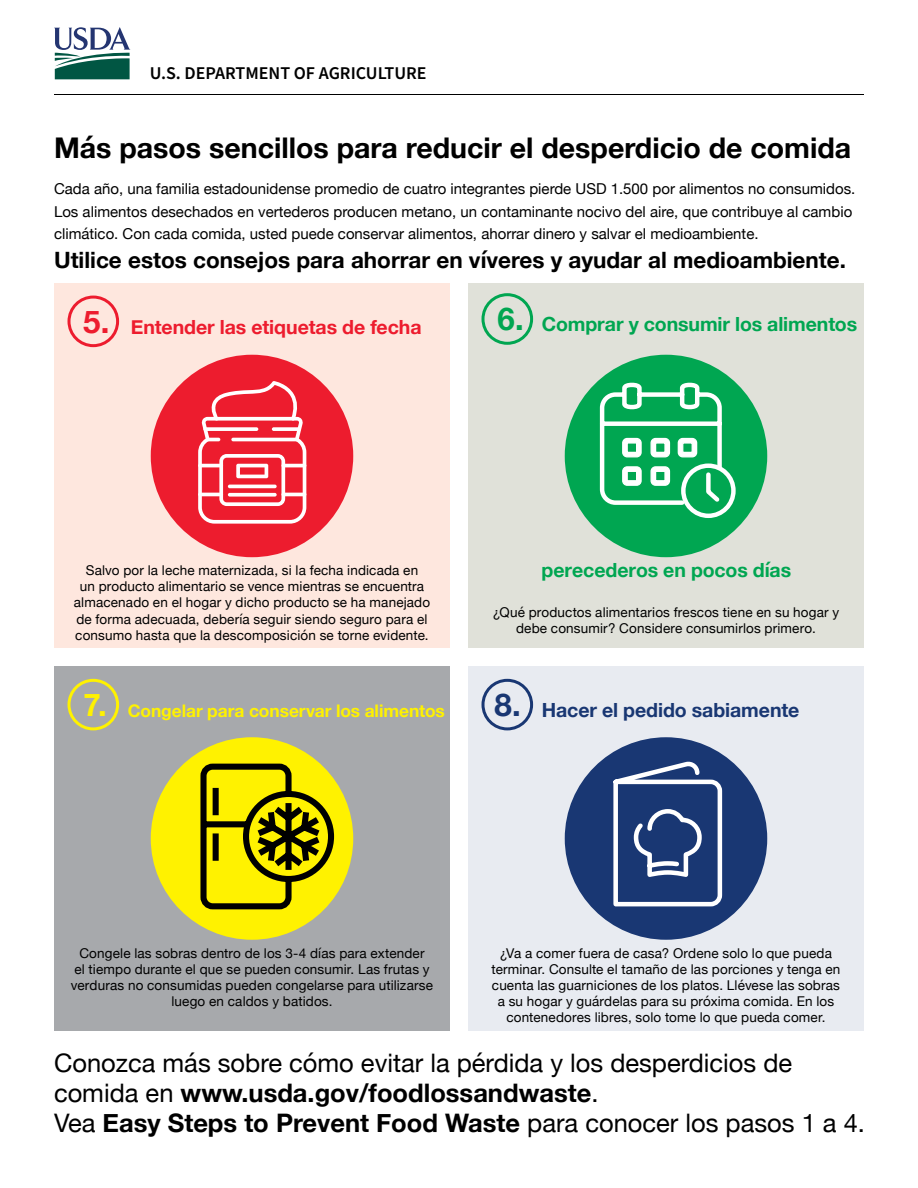
<style>
.page{position:relative;width:918px;height:1188px;background:#fff}
.page>*{position:absolute;margin:0;border:0;box-sizing:border-box;transform-origin:0 0}
.Subhead{font:700 31.2px "Helvetica Neue";color:#ed1c2e}
.Subhead-2{font:700 31.2px "Helvetica Neue";color:#00a651}
.Subhead-3{font:700 31.2px "Helvetica Neue";color:#fff200}
.Subhead-4{font:700 31.2px "Helvetica Neue";color:#193773}
.t1{font:700 28.5px "Helvetica Neue";color:#000}
.t2{font:700 25.5px "Helvetica Neue";color:#000}
.t3{font:25.5px "Helvetica Neue";color:#000}
.t4{font:700 22.5px "Helvetica Neue";color:#000}
.Subhead-5{font:700 19.5px "Helvetica Neue";letter-spacing:-.005em;color:#00a651}
.Subhead-6{font:700 19.5px "Helvetica Neue";letter-spacing:-.005em;color:#ed1c2e}
.Subhead-7{font:700 19.5px "Helvetica Neue";letter-spacing:-.005em;color:#193773}
.t5{font:600 18px "Source Sans Pro";color:#000}
.Subhead-8{font:700 17.4px "Helvetica Neue";letter-spacing:-.005em;color:#fff200}
.t6{font:15px/22.5px "Helvetica Neue";color:#000}
.Description{font:13.5px/16.2px "Helvetica Neue";letter-spacing:.01em;color:#000;text-align:center}
.s1{font-weight:400}
</style>
<div class="page">
<div style="left:54px;top:284px;width:396px;height:364px;background:#fee7de"></div>
<div style="left:151px;top:355px;width:202px;height:202px;background:#ed1c2e;border-radius:50%"></div>
<svg style="left:54px;top:27px;width:77px;height:52px"></svg>
<hr style="left:54px;top:94px;width:810px;height:1px;background:#000">
<div style="left:68px;top:296px;width:51px;height:51px;border:3px solid #ed1c2e;border-radius:50%"></div>
<div style="left:468px;top:666px;width:396px;height:364px;background:#e8ebf1"></div>
<div style="left:54px;top:666px;width:396px;height:364px;background:#a7a9ac"></div>
<div style="left:468px;top:284px;width:396px;height:364px;background:#e0e1d9"></div>
<div style="left:565px;top:355px;width:202px;height:202px;background:#00a651;border-radius:50%"></div>
<div style="left:565px;top:737px;width:202px;height:203px;background:#193773;border-radius:50%"></div>
<div style="left:151px;top:737px;width:202px;height:203px;background:#fff200;border-radius:50%"></div>
<div style="left:482px;top:293px;width:51px;height:52px;border:3px solid #00a651;border-radius:50%"></div>
<div style="left:68px;top:679px;width:51px;height:51px;border:3px solid #fff200;border-radius:50%"></div>
<div style="left:482px;top:679px;width:51px;height:51px;border:3px solid #193773;border-radius:50%"></div>
<svg style="left:198px;top:381px;width:108px;height:143px"></svg>
<hr style="left:228px;top:485px;width:49px;height:3px;background:#fff;border-radius:2px">
<svg style="left:228px;top:493px;width:49px;height:4px"></svg>
<svg style="left:613px;top:761px;width:110px;height:146px"></svg>
<svg style="left:200px;top:761px;width:137px;height:151px"></svg>
<svg style="left:599px;top:384px;width:139px;height:134px"></svg>
<p class="t5" style="left:150px;top:61px;width:278px">U.S. DEPARTMENT OF AGRICULTURE</p>
<p class="t1" style="left:54px;top:126px;width:799px">Más pasos sencillos para reducir el desperdicio de comida</p>
<p class="t6" style="left:54px;top:179px;width:803px">Cada año, una familia estadounidense promedio de cuatro integrantes pierde USD 1.500 por alimentos no consumidos.<br>Los alimentos desechados en vertederos producen metano, un contaminante nocivo del aire, que contribuye al cambio climático. Con cada comida, usted puede conservar alimentos, ahorrar dinero y salvar el medioambiente.</p>
<p class="t4" style="left:54px;top:243px;width:793px">Utilice estos consejos para ahorrar en víveres y ayudar al medioambiente.</p>
<p class="Subhead" style="left:83px;top:297px;width:28px">5.</p>
<p class="Subhead-6" style="left:131px;top:311px;width:292px">Entender las etiquetas de fecha</p>
<p class="Subhead-2" style="left:498px;top:295px;width:28px">6.</p>
<p class="Subhead-5" style="left:542px;top:309px;width:317px">Comprar y consumir los alimentos</p>
<p class="Description" style="left:74px;top:563px;width:358px">Salvo por la leche maternizada, si la fecha indicada en<br>un producto alimentario se vence mientras se encuentra almacenado en el hogar y dicho producto se ha manejado de forma adecuada, debería seguir siendo seguro para el consumo hasta que la descomposición se torne evidente.</p>
<p class="Subhead-5" style="left:542px;top:555px;width:251px">perecederos en pocos días</p>
<p class="Description" style="left:493px;top:605px;width:348px">¿Qué productos alimentarios frescos tiene en su hogar y debe consumir? Considere consumirlos primero.</p>
<p class="Subhead-3" style="left:84px;top:680px;width:25px">7.</p>
<p class="Subhead-8" style="left:128px;top:697px;width:319px">Congelar para conservar los alimentos</p>
<p class="Subhead-4" style="left:494px;top:680px;width:28px">8.</p>
<p class="Subhead-7" style="left:542px;top:695px;width:259px">Hacer el pedido sabiamente</p>
<p class="Description" style="left:71px;top:945px;width:364px">Congele las sobras dentro de los 3-4 días para extender<br>el tiempo durante el que se pueden consumir. Las frutas y verduras no consumidas pueden congelarse para utilizarse luego en caldos y batidos.</p>
<p class="Description" style="left:492px;top:945px;width:350px">¿Va a comer fuera de casa? Ordene solo lo que pueda terminar. Consulte el tamaño de las porciones y tenga en cuenta las guarniciones de los platos. Llévese las sobras a su hogar y guárdelas para su próxima comida. En los contenedores libres, solo tome lo que pueda comer.</p>
<p class="t3" style="left:54px;top:1045px;width:740px">Conozca más sobre cómo evitar la pérdida y los desperdicios de</p>
<p class="t2" style="left:54px;top:1073px;width:546px"><span class="s1">comida en</span> www.usda.gov/foodlossandwaste<span class="s1">.</span></p>
<p class="t2" style="left:54px;top:1103px;width:812px"><span class="s1">Vea</span> Easy Steps to Prevent Food Waste <span class="s1">para conocer los pasos 1 a 4.</span></p>
</div>
